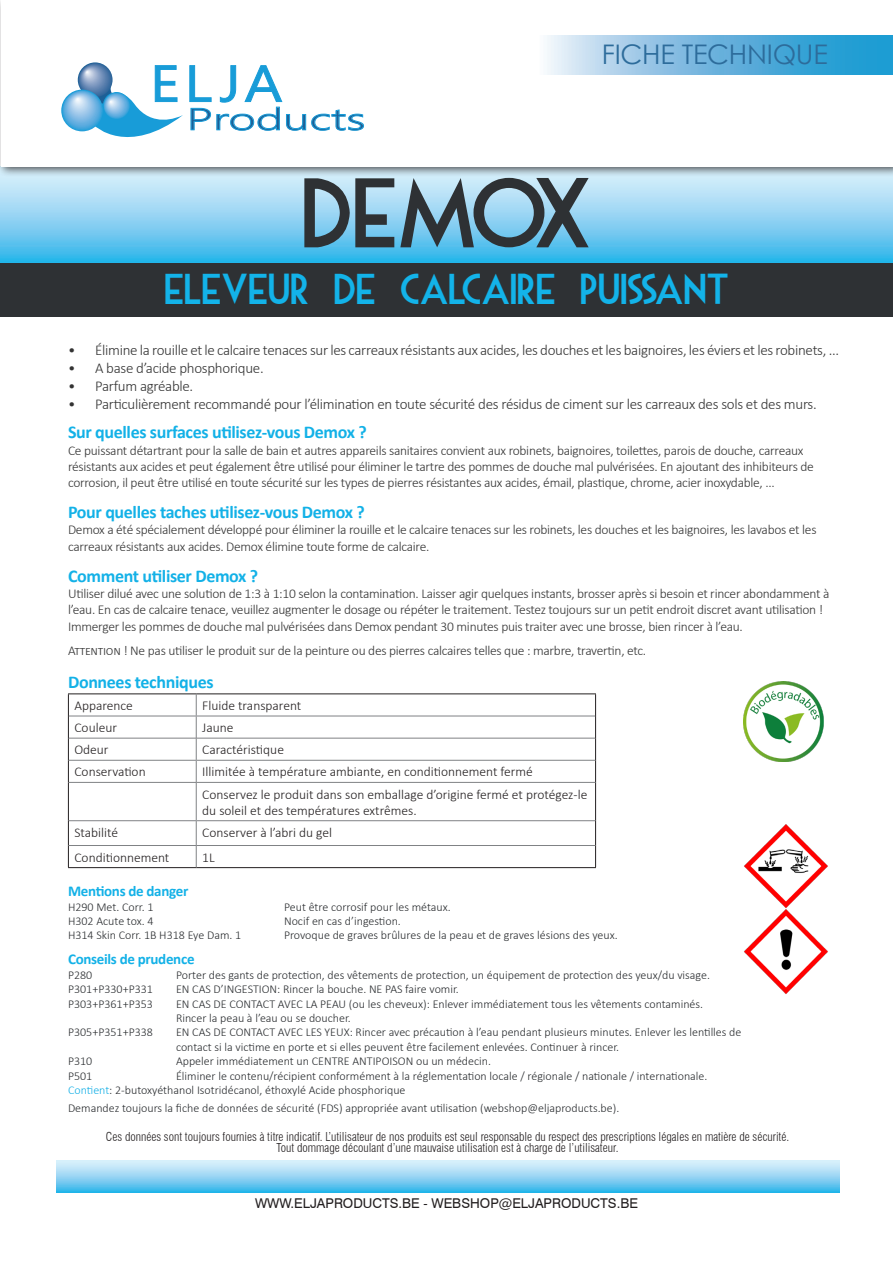
<style>
.page{position:relative;width:893px;height:1263px;background:#fff}
.page>*{position:absolute;margin:0;border:0;box-sizing:border-box;transform-origin:0 0}
.t1{font:96px "Mouse Deco";letter-spacing:-.17em;color:#2e3134}
.t2{font:51.3px "Nirmala UI";color:#189cd8;scale:1.14 1}
.t3{font:42px "Mouse Deco";letter-spacing:-.135em;color:#13b3e9}
.t4{font:300 30.75px "Nirmala UI";color:#1c6097;scale:1.55 1}
.t5{font:27px "Century Gothic";letter-spacing:-.01em;color:#2d6c9b}
.t6{font:700 18px "Calibri";letter-spacing:-.02em;color:#13b1e7}
.t7{font:300 15px "Calibri";letter-spacing:-.02em;color:#333}
.t8{font:700 15px "Calibri";letter-spacing:-.02em;color:#13b1e7}
.t9{font:300 13.5px/16.2px "Calibri";letter-spacing:-.02em;color:#333}
.t10{font:300 13.5px/16.2px "Calibri";color:#231f20}
.t11{font:13.5px "Swiss 721 BT";color:#231f20}
.t12{font:300 12px "Calibri";color:#292c2f}
.t13{font:300 condensed 12px "Swiss 721 BT";color:#231f20}
.s1{color:#13afe6}
</style>
<div class="page">
<svg style="left:1px;top:177px;width:891px;height:87px;background:#86cff0"></svg>
<div style="left:0;top:0;width:893px;height:177px;background:#231f20;opacity:.75"></div>
<div style="left:1px;top:1px;width:892px;height:166px;background:#fff"></div>
<svg style="left:78px;top:62px;width:35px;height:35px"></svg>
<svg style="left:190px;top:66px;width:21px;height:36px"></svg>
<svg style="left:191px;top:108px;width:20px;height:22px"></svg>
<svg style="left:217px;top:66px;width:89px;height:64px"></svg>
<svg style="left:312px;top:110px;width:52px;height:20px"></svg>
<svg style="left:88px;top:66px;width:95px;height:71px"></svg>
<svg style="left:61px;top:90px;width:42px;height:41px"></svg>
<svg style="left:103px;top:92px;width:27px;height:27px"></svg>
<hr style="left:68px;top:693px;width:128px;height:1px;background:#231f20">
<hr style="left:196px;top:693px;width:400px;height:1px;background:#231f20">
<svg style="left:68px;top:694px;width:1px;height:88px"></svg>
<svg style="left:595px;top:694px;width:1px;height:88px"></svg>
<hr style="left:68px;top:782px;width:1px;height:39px;background:#231f20">
<hr style="left:595px;top:782px;width:1px;height:39px;background:#231f20">
<svg style="left:68px;top:821px;width:1px;height:46px"></svg>
<svg style="left:595px;top:821px;width:1px;height:46px"></svg>
<hr style="left:68px;top:867px;width:128px;height:1px;background:#231f20">
<hr style="left:196px;top:867px;width:400px;height:1px;background:#231f20">
<hr style="left:69px;top:738px;width:127px;height:1px;background:#808285">
<hr style="left:196px;top:738px;width:399px;height:1px;background:#808285">
<svg style="left:196px;top:694px;width:1px;height:88px"></svg>
<hr style="left:69px;top:782px;width:127px;height:1px;background:#808285">
<hr style="left:196px;top:782px;width:399px;height:1px;background:#808285">
<hr style="left:196px;top:782px;width:1px;height:38px;background:#808285">
<hr style="left:69px;top:845px;width:127px;height:1px;background:#808285">
<hr style="left:196px;top:845px;width:399px;height:1px;background:#808285">
<svg style="left:196px;top:821px;width:1px;height:46px"></svg>
<hr style="left:69px;top:716px;width:127px;height:1px;background:#808285">
<hr style="left:196px;top:716px;width:399px;height:1px;background:#808285">
<hr style="left:69px;top:760px;width:127px;height:1px;background:#808285">
<hr style="left:196px;top:760px;width:399px;height:1px;background:#808285">
<hr style="left:69px;top:820px;width:127px;height:1px;background:#808285">
<hr style="left:196px;top:820px;width:399px;height:1px;background:#808285">
<img style="left:744px;top:824px;width:84px;height:170px">
<div style="left:0;top:264px;width:893px;height:53px;background:#2e3134"></div>
<svg style="left:56px;top:1160px;width:783px;height:32px;background:#92d5f3"></svg>
<img style="left:744px;top:681px;width:80px;height:80px">
<svg style="left:547px;top:35px;width:346px;height:39px;background:#70b8df"></svg>
<p class="t2" style="left:150px;top:42px;width:118px">ELJA</p>
<p class="t4" style="left:187px;top:94px;width:117px">Products</p>
<p class="t5" style="left:602px;top:35px;width:227px">FICHE TECHNIQUE</p>
<p class="t1" style="left:295px;top:168px;width:304px">DEMOX</p>
<p class="t3" style="left:161px;top:269px;width:572px">ELEVEUR DE CALCAIRE PUISSANT</p>
<p class="t7" style="left:68px;top:341px;width:773px">• Élimine la rouille et le calcaire tenaces sur les carreaux résistants aux acides, les douches et les baignoires, les éviers et les robinets, ...</p>
<p class="t7" style="left:68px;top:359px;width:197px">• A base d’acide phosphorique.</p>
<p class="t7" style="left:68px;top:377px;width:127px">• Parfum agréable.</p>
<p class="t7" style="left:68px;top:395px;width:750px">• Particulièrement recommandé pour l’élimination en toute sécurité des résidus de ciment sur les carreaux des sols et des murs.</p>
<p class="t6" style="left:68px;top:420px;width:300px">Sur quelles surfaces utilisez-vous Demox ?</p>
<p class="t9" style="left:68px;top:442px;width:747px">Ce puissant détartrant pour la salle de bain et autres appareils sanitaires convient aux robinets, baignoires, toilettes, parois de douche, carreaux résistants aux acides et peut également être utilisé pour éliminer le tartre des pommes de douche mal pulvérisées. En ajoutant des inhibiteurs de corrosion, il peut être utilisé en toute sécurité sur les types de pierres résistantes aux acides, émail, plastique, chrome, acier inoxydable, ...</p>
<p class="t6" style="left:68px;top:500px;width:298px">Pour quelles taches utilisez-vous Demox ?</p>
<p class="t9" style="left:68px;top:522px;width:750px">Demox a été spécialement développé pour éliminer la rouille et le calcaire tenaces sur les robinets, les douches et les baignoires, les lavabos et les carreaux résistants aux acides. Demox élimine toute forme de calcaire.</p>
<p class="t6" style="left:68px;top:563px;width:192px">Comment utiliser Demox ?</p>
<p class="t9" style="left:68px;top:585px;width:763px">Utiliser dilué avec une solution de 1:3 à 1:10 selon la contamination. Laisser agir quelques instants, brosser après si besoin et rincer abondamment à l’eau. En cas de calcaire tenace, veuillez augmenter le dosage ou répéter le traitement. Testez toujours sur un petit endroit discret avant utilisation !<br>Immerger les pommes de douche mal pulvérisées dans Demox pendant 30 minutes puis traiter avec une brosse, bien rincer à l’eau.</p>
<p class="t9" style="left:68px;top:642px;width:580px">Attention ! Ne pas utiliser le produit sur de la peinture ou des pierres calcaires telles que : marbre, travertin, etc.</p>
<p class="t6" style="left:68px;top:669px;width:147px">Donnees techniques</p>
<p class="t10" style="left:74px;top:697px;width:60px">Apparence</p>
<p class="t10" style="left:202px;top:697px;width:101px">Fluide transparent</p>
<p class="t10" style="left:74px;top:719px;width:44px">Couleur</p>
<p class="t10" style="left:202px;top:719px;width:33px">Jaune</p>
<p class="t10" style="left:74px;top:741px;width:36px">Odeur</p>
<p class="t10" style="left:202px;top:741px;width:83px">Caractéristique</p>
<p class="t10" style="left:74px;top:764px;width:73px">Conservation</p>
<p class="t10" style="left:202px;top:764px;width:332px">Illimitée à température ambiante, en conditionnement fermé</p>
<p class="t10" style="left:202px;top:786px;width:387px">Conservez le produit dans son emballage d’origine fermé et protégez-le du soleil et des températures extrêmes.</p>
<p class="t10" style="left:74px;top:824px;width:45px">Stabilité</p>
<p class="t10" style="left:202px;top:824px;width:131px">Conserver à l’abri du gel</p>
<p class="t10" style="left:74px;top:849px;width:96px">Conditionnement</p>
<p class="t10" style="left:202px;top:849px;width:14px">1L</p>
<p class="t8" style="left:68px;top:881px;width:122px">Mentions de danger</p>
<p class="t12" style="left:68px;top:899px;width:87px">H290 Met. Corr. 1</p>
<p class="t12" style="left:284px;top:899px;width:168px">Peut être corrosif pour les métaux.</p>
<p class="t12" style="left:68px;top:913px;width:87px">H302 Acute tox. 4</p>
<p class="t12" style="left:284px;top:913px;width:118px">Nocif en cas d’ingestion.</p>
<p class="t12" style="left:68px;top:928px;width:175px">H314 Skin Corr. 1B H318 Eye Dam. 1</p>
<p class="t12" style="left:284px;top:928px;width:335px">Provoque de graves brûlures de la peau et de graves lésions des yeux.</p>
<p class="t8" style="left:68px;top:949px;width:128px">Conseils de prudence</p>
<p class="t12" style="left:68px;top:967px;width:26px">P280</p>
<p class="t12" style="left:176px;top:967px;width:535px">Porter des gants de protection, des vêtements de protection, un équipement de protection des yeux/du visage.</p>
<p class="t12" style="left:68px;top:982px;width:86px">P301+P330+P331</p>
<p class="t12" style="left:176px;top:982px;width:284px">EN CAS D’INGESTION: Rincer la bouche. NE PAS faire vomir.</p>
<p class="t12" style="left:68px;top:996px;width:86px">P303+P361+P353</p>
<p class="t12" style="left:176px;top:996px;width:529px">EN CAS DE CONTACT AVEC LA PEAU (ou les cheveux): Enlever immédiatement tous les vêtements contaminés.</p>
<p class="t12" style="left:176px;top:1010px;width:176px">Rincer la peau à l’eau ou se doucher.</p>
<p class="t12" style="left:68px;top:1025px;width:86px">P305+P351+P338</p>
<p class="t12" style="left:176px;top:1025px;width:567px">EN CAS DE CONTACT AVEC LES YEUX: Rincer avec précaution à l’eau pendant plusieurs minutes. Enlever les lentilles de</p>
<p class="t12" style="left:176px;top:1039px;width:445px">contact si la victime en porte et si elles peuvent être facilement enlevées. Continuer à rincer.</p>
<p class="t12" style="left:68px;top:1054px;width:26px">P310</p>
<p class="t12" style="left:176px;top:1054px;width:316px">Appeler immédiatement un CENTRE ANTIPOISON ou un médecin.</p>
<p class="t12" style="left:68px;top:1068px;width:26px">P501</p>
<p class="t12" style="left:176px;top:1068px;width:533px">Éliminer le contenu/récipient conformément à la réglementation locale / régionale / nationale / internationale.</p>
<p class="t12" style="left:68px;top:1082px;width:339px"><span class="s1">Contient</span>: 2-butoxyéthanol Isotridécanol, éthoxylé Acide phosphorique</p>
<p class="t12" style="left:68px;top:1100px;width:553px">Demandez toujours la fiche de données de sécurité (FDS) appropriée avant utilisation (webshop@eljaproducts.be).</p>
<p class="t13" style="left:106px;top:1130px;width:685px">Ces données sont toujours fournies à titre indicatif. L’utilisateur de nos produits est seul responsable du respect des prescriptions légales en matière de sécurité.</p>
<p class="t13" style="left:277px;top:1140px;width:344px">Tout dommage découlant d’une mauvaise utilisation est à charge de l’utilisateur.</p>
<p class="t11" style="left:255px;top:1195px;width:384px">WWW.ELJAPRODUCTS.BE - WEBSHOP@ELJAPRODUCTS.BE</p>
</div>
